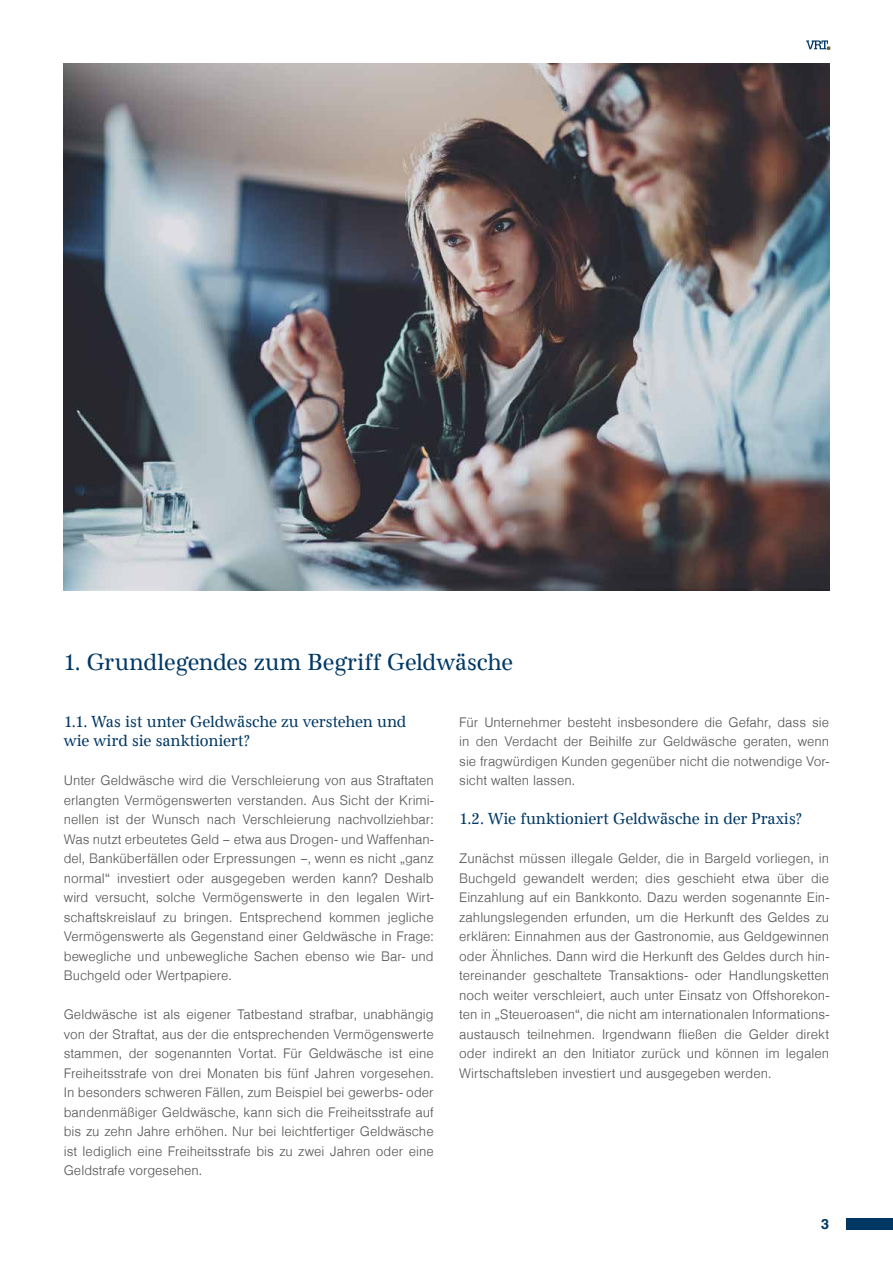
<style>
.page{position:relative;width:893px;height:1263px;background:#fff}
.page>*{position:absolute;margin:0;border:0;box-sizing:border-box;transform-origin:0 0}
.t1{font:24px "Antiqua Sys Nr";letter-spacing:-.005em;color:#003865}
.t2{font:16.5px/19.5px "Antiqua Sys Nr";letter-spacing:-.005em;color:#003865}
.t3{font:700 15px "Sans Pro";color:#003865}
.t4{font:300 14.25px/19.5px "Sans Pro";color:#575756;text-align:justify}
</style>
<div class="page">
<svg style="left:806px;top:40px;width:24px;height:9px"></svg>
<div style="left:846px;top:1219px;width:47px;height:11px;background:#003865"></div>
<img style="left:63px;top:64px;width:766px;height:526px">
<h1 class="t1" style="left:63px;top:648px;width:452px">1. Grundlegendes zum Begriff Geldwäsche</h1>
<p class="t2" style="left:64px;top:712px;width:344px">1.1. Was ist unter Geldwäsche zu verstehen und wie wird sie sanktioniert?</p>
<p class="t4" style="left:64px;top:771px;width:371px">Unter Geldwäsche wird die Verschleierung von aus Straftaten erlangten Vermögenswerten verstanden. Aus Sicht der Krimi&shy;nellen ist der Wunsch nach Verschleierung nachvollziehbar:<br>Was nutzt erbeutetes Geld – etwa aus Drogen- und Waffenhan&shy;del, Banküberfällen oder Erpressungen –, wenn es nicht „ganz normal“ investiert oder ausgegeben werden kann? Deshalb wird versucht, solche Vermögenswerte in den legalen Wirt&shy;schaftskreislauf zu bringen. Entsprechend kommen jegliche Vermögenswerte als Gegenstand einer Geldwäsche in Frage: bewegliche und unbewegliche Sachen ebenso wie Bar- und Buchgeld oder Wertpapiere.</p>
<p class="t4" style="left:64px;top:1005px;width:371px">Geldwäsche ist als eigener Tatbestand strafbar, unabhängig von der Straftat, aus der die entsprechenden Vermögenswerte stammen, der sogenannten Vortat. Für Geldwäsche ist eine Freiheitsstrafe von drei Monaten bis fünf Jahren vorgesehen.<br>In besonders schweren Fällen, zum Beispiel bei gewerbs- oder bandenmäßiger Geldwäsche, kann sich die Freiheitsstrafe auf bis zu zehn Jahre erhöhen. Nur bei leichtfertiger Geldwäsche ist lediglich eine Freiheitsstrafe bis zu zwei Jahren oder eine Geldstrafe vorgesehen.</p>
<p class="t4" style="left:459px;top:713px;width:371px">Für Unternehmer besteht insbesondere die Gefahr, dass sie in den Verdacht der Beihilfe zur Geldwäsche geraten, wenn sie fragwürdigen Kunden gegenüber nicht die notwendige Vor&shy;sicht walten lassen.</p>
<p class="t2" style="left:459px;top:809px;width:344px">1.2. Wie funktioniert Geldwäsche in der Praxis?</p>
<p class="t4" style="left:459px;top:849px;width:371px">Zunächst müssen illegale Gelder, die in Bargeld vorliegen, in Buchgeld gewandelt werden; dies geschieht etwa über die Einzahlung auf ein Bankkonto. Dazu werden sogenannte Ein&shy;zahlungslegenden erfunden, um die Herkunft des Geldes zu erklären: Einnahmen aus der Gastronomie, aus Geldgewinnen oder Ähnliches. Dann wird die Herkunft des Geldes durch hin&shy;tereinander geschaltete Transaktions- oder Handlungsketten noch weiter verschleiert, auch unter Einsatz von Offshorekon&shy;ten in „Steueroasen“, die nicht am internationalen Informations&shy;austausch teilnehmen. Irgendwann fließen die Gelder direkt oder indirekt an den Initiator zurück und können im legalen Wirtschaftsleben investiert und ausgegeben werden.</p>
<p class="t3" style="left:821px;top:1215px;width:10px">3</p>
</div>
